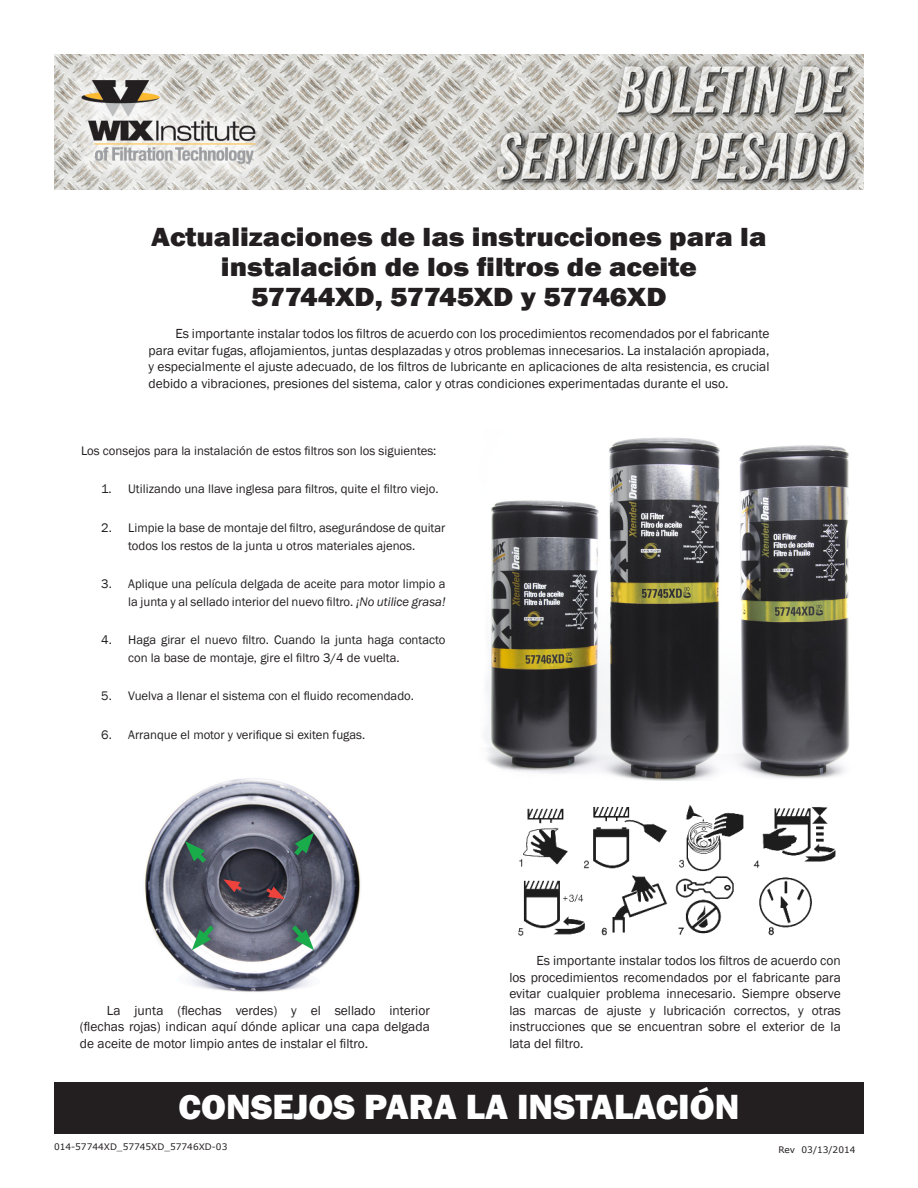
<style>
.page{position:relative;width:918px;height:1188px;background:#fff}
.page>*{position:absolute;margin:0;border:0;box-sizing:border-box;transform-origin:0 0}
.t1{font:800 36px "Franklin Gothic";color:#fff}
.t2{font:800 27px/30px "Franklin Gothic";color:#231f20;text-align:center;scale:1.1 1}
.t3{font:13.5px/16.5px "Franklin Gothic";color:#231f20;text-align:justify}
.t4{font:12.75px/18px "Franklin Gothic";color:#231f20;text-align:center}
.t5{font:9px "Verdana";color:#231f20}
.s1{font-style:italic}
</style>
<div class="page">
<div style="left:54px;top:1082px;width:810px;height:52px;background:#231f20"></div>
<img style="left:145px;top:778px;width:216px;height:214px">
<img style="left:484px;top:437px;width:366px;height:343px">
<svg style="left:263px;top:886px;width:22px;height:13px"></svg>
<svg style="left:223px;top:879px;width:22px;height:14px"></svg>
<svg style="left:185px;top:841px;width:26px;height:27px"></svg>
<svg style="left:287px;top:921px;width:27px;height:29px"></svg>
<svg style="left:192px;top:921px;width:26px;height:29px"></svg>
<svg style="left:290px;top:833px;width:24px;height:27px"></svg>
<img style="left:518px;top:805px;width:318px;height:131px">
<img style="left:54px;top:54px;width:810px;height:135px">
<p class="t2" style="left:151px;top:222px;width:561px">Actualizaciones de las instrucciones para la instalación de los filtros de aceite<br>57744XD, 57745XD y 57746XD</p>
<p class="t3" style="left:148px;top:326px;width:623px;text-indent:27px">Es importante instalar todos los filtros de acuerdo con los procedimientos recomendados por el fabricante para evitar fugas, aflojamientos, juntas desplazadas y otros problemas innecesarios. La instalación apropiada, y especialmente el ajuste adecuado, de los filtros de lubricante en aplicaciones de alta resistencia, es crucial debido a vibraciones, presiones del sistema, calor y otras condiciones experimentadas durante el uso.</p>
<p class="t4" style="left:81px;top:442px;width:357px">Los consejos para la instalación de estos filtros son los siguientes:</p>
<p class="t4" style="left:101px;top:480px;width:339px">1. Utilizando una llave inglesa para filtros, quite el filtro viejo.</p>
<p class="t4" style="left:101px;top:519px;width:346px">2. Limpie la base de montaje del filtro, asegurándose de quitar todos los restos de la junta u otros materiales ajenos.</p>
<p class="t4" style="left:101px;top:575px;width:346px;text-align:right">3. Aplique una película delgada de aceite para motor limpio a la junta y al sellado interior del nuevo filtro. <span class="s1">¡No utilice grasa!</span></p>
<p class="t4" style="left:128px;top:631px;width:319px;text-align:left;text-indent:-27px">4. Haga girar el nuevo filtro. Cuando la junta haga contacto con la base de montaje, gire el filtro 3/4 de vuelta.</p>
<p class="t4" style="left:101px;top:687px;width:314px">5. Vuelva a llenar el sistema con el fluido recomendado.</p>
<p class="t4" style="left:101px;top:726px;width:266px">6. Arranque el motor y verifique si exiten fugas.</p>
<p class="t3" style="left:80px;top:1002px;width:351px;text-indent:27px">La junta (flechas verdes) y el sellado interior (flechas rojas) indican aquí dónde aplicar una capa delgada de aceite de motor limpio antes de instalar el filtro.</p>
<p class="t3" style="left:509px;top:953px;width:333px;text-indent:27px">Es importante instalar todos los filtros de acuerdo con los procedimientos recomendados por el fabricante para evitar cualquier problema innecesario. Siempre observe las marcas de ajuste y lubricación correctos, y otras instrucciones que se encuentran sobre el exterior de la lata del filtro.</p>
<p class="t1" style="left:179px;top:1084px;width:562px">CONSEJOS PARA LA INSTALACIÓN</p>
<p class="t5" style="left:54px;top:1141px;width:175px">014-57744XD_57745XD_57746XD-03</p>
<p class="t5" style="left:778px;top:1143px;width:79px">Rev 03/13/2014</p>
</div>
